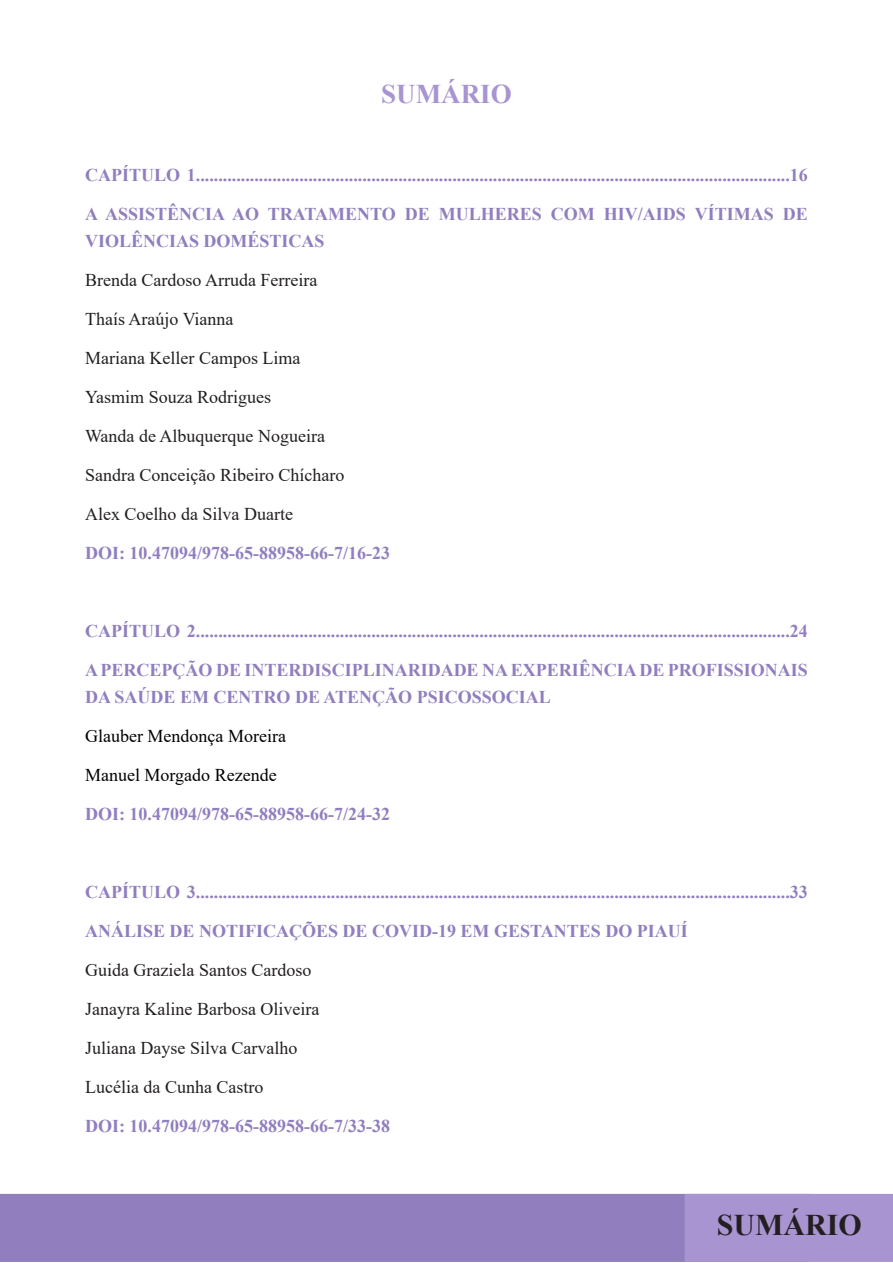
<style>
.page{position:relative;width:893px;height:1263px;background:#fff}
.page>*{position:absolute;margin:0;border:0;box-sizing:border-box;transform-origin:0 0}
.t1{font:700 30px "Times New Roman";color:#231f20}
.t2{font:700 27px "Times New Roman";color:#a894d1}
.t3{font:700 18px/27px "Times New Roman";color:#907ebe}
.t4{font:18px "Times New Roman";color:#231f20}
.t5{font:18px "Times New Roman";color:#000}
</style>
<div class="page">
<div style="left:0;top:1194px;width:810px;height:68px;background:#907ebe"></div>
<div style="left:685px;top:1194px;width:208px;height:67px;background:#a894d1"></div>
<div style="left:685px;top:1194px;width:208px;height:68px;border:2px solid #a894d1"></div>
<p class="t2" style="left:381px;top:75px;width:132px">SUMÁRIO</p>
<p class="t3" style="left:85px;top:161px;width:724px">CAPÍTULO 1....................................................................................................................................16</p>
<p class="t3" style="left:85px;top:200px;width:724px">A ASSISTÊNCIA AO TRATAMENTO DE MULHERES COM HIV/AIDS VÍTIMAS DE<br>VIOLÊNCIAS DOMÉSTICAS</p>
<p class="t4" style="left:85px;top:268px;width:234px">Brenda Cardoso Arruda Ferreira</p>
<p class="t4" style="left:85px;top:307px;width:150px">Thaís Araújo Vianna</p>
<p class="t4" style="left:85px;top:346px;width:217px">Mariana Keller Campos Lima</p>
<p class="t4" style="left:85px;top:385px;width:188px">Yasmim Souza Rodrigues</p>
<p class="t4" style="left:85px;top:424px;width:241px">Wanda de Albuquerque Nogueira</p>
<p class="t4" style="left:85px;top:463px;width:261px">Sandra Conceição Ribeiro Chícharo</p>
<p class="t4" style="left:85px;top:502px;width:209px">Alex Coelho da Silva Duarte</p>
<p class="t3" style="left:85px;top:539px;width:306px">DOI: 10.47094/978-65-88958-66-7/16-23</p>
<p class="t3" style="left:85px;top:617px;width:724px">CAPÍTULO 2....................................................................................................................................24</p>
<p class="t3" style="left:85px;top:656px;width:724px">A PERCEPÇÃO DE INTERDISCIPLINARIDADE NA EXPERIÊNCIA DE PROFISSIONAIS<br>DA SAÚDE EM CENTRO DE ATENÇÃO PSICOSSOCIAL</p>
<p class="t5" style="left:85px;top:724px;width:202px">Glauber Mendonça Moreira</p>
<p class="t5" style="left:85px;top:763px;width:193px">Manuel Morgado Rezende</p>
<p class="t3" style="left:85px;top:800px;width:306px">DOI: 10.47094/978-65-88958-66-7/24-32</p>
<p class="t3" style="left:85px;top:878px;width:724px">CAPÍTULO 3....................................................................................................................................33</p>
<p class="t3" style="left:85px;top:917px;width:604px">ANÁLISE DE NOTIFICAÇÕES DE COVID-19 EM GESTANTES DO PIAUÍ</p>
<p class="t4" style="left:85px;top:958px;width:228px">Guida Graziela Santos Cardoso</p>
<p class="t4" style="left:85px;top:997px;width:236px">Janayra Kaline Barbosa Oliveira</p>
<p class="t4" style="left:85px;top:1036px;width:214px">Juliana Dayse Silva Carvalho</p>
<p class="t4" style="left:85px;top:1075px;width:180px">Lucélia da Cunha Castro</p>
<p class="t3" style="left:85px;top:1112px;width:306px">DOI: 10.47094/978-65-88958-66-7/33-38</p>
<h1 class="t1" style="left:717px;top:1204px;width:146px">SUMÁRIO</h1>
</div>
